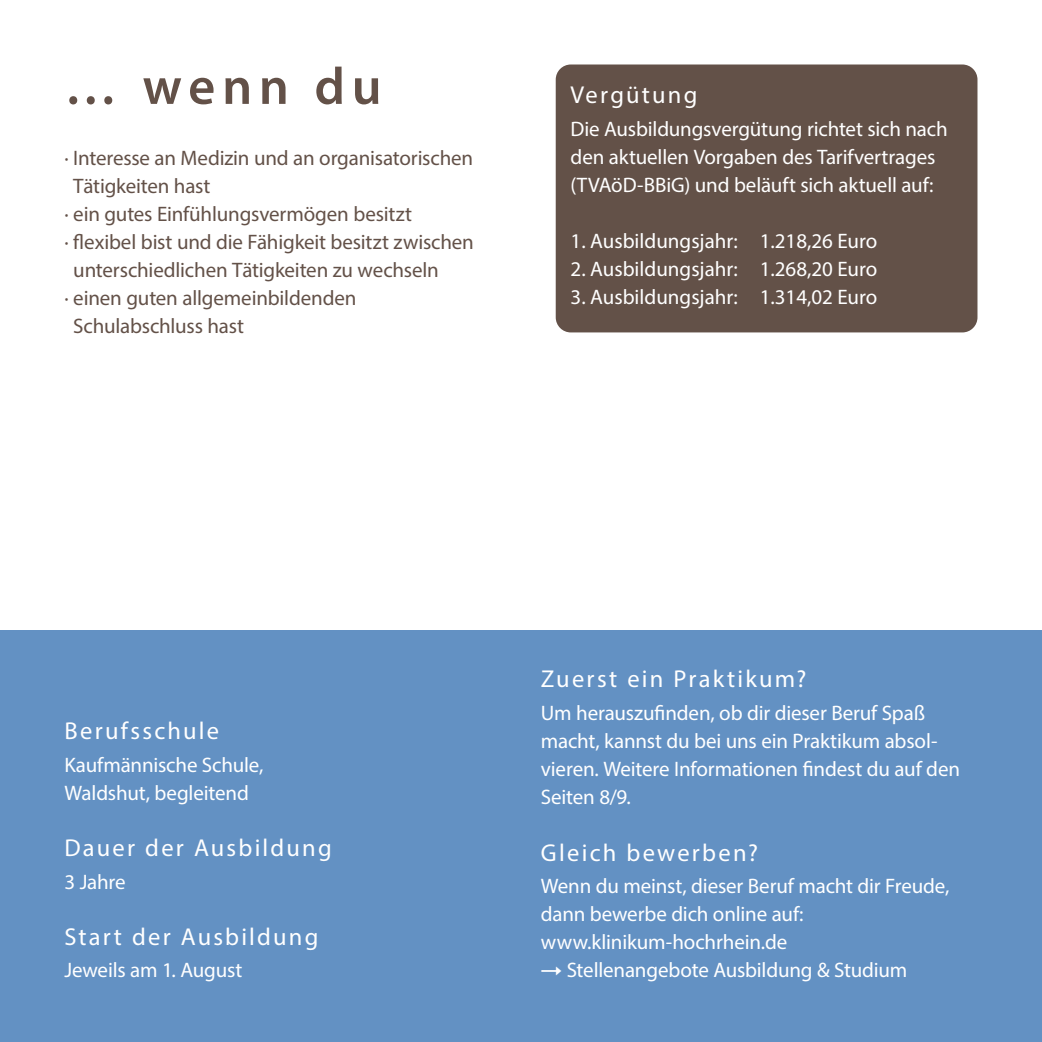
<style>
.page{position:relative;width:1042px;height:1042px;background:#fff}
.page>*{position:absolute;margin:0;border:0;box-sizing:border-box;transform-origin:0 0}
.t1{font:600 52.5px "Myriad Pro";letter-spacing:.125em;color:#635148}
.t2{font:24.5px "Myriad Pro";letter-spacing:.09em;color:#fff}
.t3{font:21px/28px "Myriad Pro";letter-spacing:-.005em;color:#fff}
.t4{font:21px "Myriad Pro";letter-spacing:-.01em;color:#635148}
.s1{font-family:"Circular Std"}
</style>
<div class="page">
<div style="left:556px;top:64px;width:421px;height:268px;background:#635148;border-radius:15px"></div>
<div style="left:0;top:630px;width:1042px;height:412px;background:#6391c3"></div>
<h1 class="t1" style="left:64px;top:53px;width:318px">… wenn du</h1>
<p class="t4" style="left:64px;top:145px;width:410px">· Interesse an Medizin und an organisatorischen</p>
<p class="t4" style="left:73px;top:173px;width:139px">Tätigkeiten hast</p>
<p class="t4" style="left:64px;top:201px;width:349px">· ein gutes Einfühlungsvermögen besitzt</p>
<p class="t4" style="left:64px;top:229px;width:411px">· flexibel bist und die Fähigkeit besitzt zwischen</p>
<p class="t4" style="left:73px;top:257px;width:367px">unterschiedlichen Tätigkeiten zu wechseln</p>
<p class="t4" style="left:64px;top:285px;width:293px">· einen guten allgemeinbildenden</p>
<p class="t4" style="left:73px;top:313px;width:172px">Schulabschluss hast</p>
<p class="t2" style="left:570px;top:79px;width:128px">Vergütung</p>
<p class="t3" style="left:570px;top:114px;width:378px">Die Ausbildungsvergütung richtet sich nach den aktuellen Vorgaben des Tarifvertrages (TVAöD-BBiG) und beläuft sich aktuell auf:</p>
<p class="t3" style="left:570px;top:226px;width:308px">1. Ausbildungsjahr: 1.218,26 Euro</p>
<p class="t3" style="left:570px;top:254px;width:308px">2. Ausbildungsjahr: 1.268,20 Euro</p>
<p class="t3" style="left:570px;top:282px;width:308px">3. Ausbildungsjahr: 1.314,02 Euro</p>
<p class="t2" style="left:64px;top:715px;width:156px">Berufsschule</p>
<p class="t3" style="left:64px;top:750px;width:200px">Kaufmännische Schule,<br>Waldshut, begleitend</p>
<p class="t2" style="left:64px;top:832px;width:269px">Dauer der Ausbildung</p>
<p class="t3" style="left:64px;top:867px;width:63px">3 Jahre</p>
<p class="t2" style="left:64px;top:921px;width:255px">Start der Ausbildung</p>
<p class="t3" style="left:64px;top:956px;width:179px">Jeweils am 1. August</p>
<p class="t2" style="left:541px;top:664px;width:267px">Zuerst ein Praktikum?</p>
<p class="t3" style="left:541px;top:699px;width:421px">Um herauszufinden, ob dir dieser Beruf Spaß macht, kannst du bei uns ein Praktikum absol&shy;vieren. Weitere Informationen findest du auf den Seiten 8/9.</p>
<p class="t2" style="left:541px;top:837px;width:219px">Gleich bewerben?</p>
<p class="t3" style="left:541px;top:872px;width:410px">Wenn du meinst, dieser Beruf macht dir Freude, dann bewerbe dich online auf: www.klinikum-hochrhein.de</p>
<p class="t3" style="left:541px;top:956px;width:368px"><span class="s1">→</span> Stellenangebote Ausbildung &amp; Studium</p>
</div>
